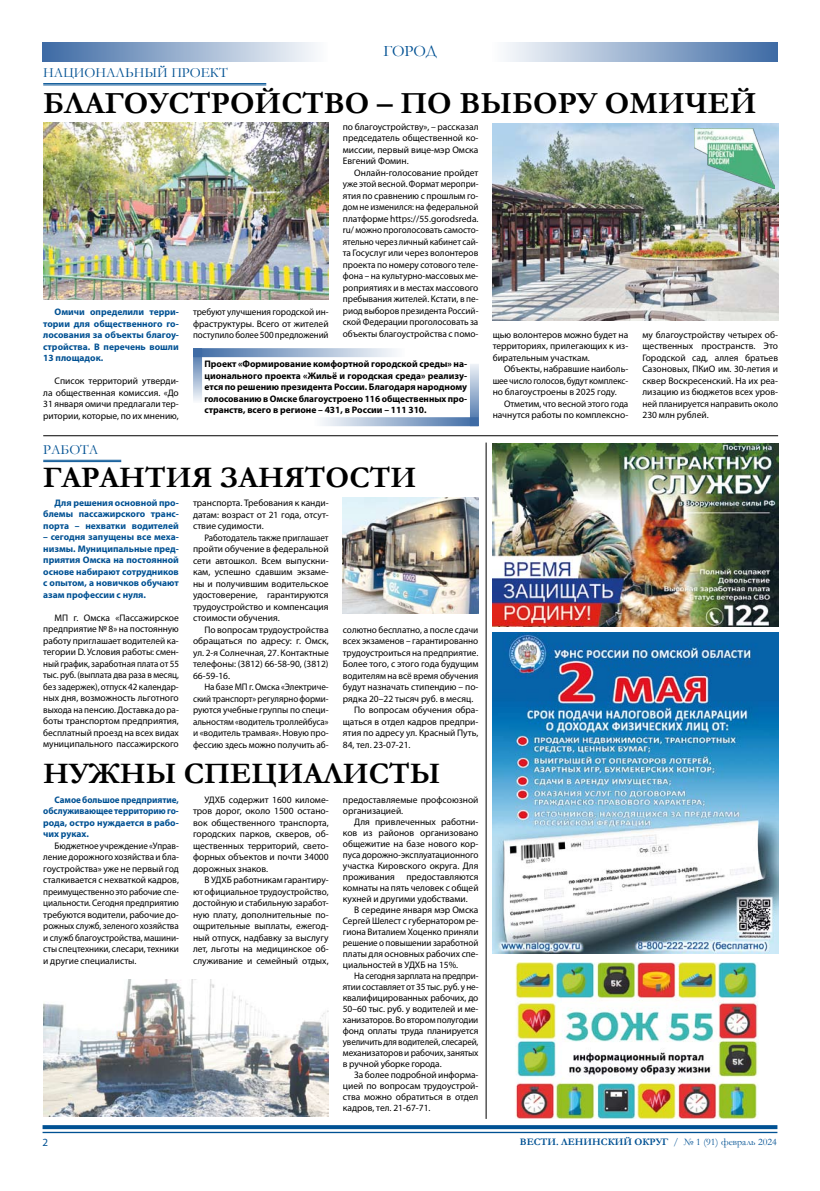
<style>
.page{position:relative;width:820px;height:1191px;background:#fff}
.page>*{position:absolute;margin:0;border:0;box-sizing:border-box;transform-origin:0 0}
.t1{font:700 31px "Garamond";color:#000}
.t2{font:700 30px "Garamond";color:#000}
.t3{font:16px "Garamond";color:#005193}
.t4{font:14px "Garamond";color:#005193}
.t5{font:11px "Myriad Pro";color:#005193}
.t6{font:700 10px "Garamond";color:#005193}
.t7{font:9.5px/11.5px "Myriad Pro";color:#000;text-align:justify}
.t8{font:9.5px/11.5px "Myriad Pro";color:#000;text-align:justify;scale:.95 1}
.t9{font:700 9.5px/11.5px "Myriad Pro";color:#005193;text-align:justify}
.t10{font:700 9.5px/11.5px "Myriad Pro";color:#000;text-align:justify}
.t11{font:700 9.5px/11.5px "Myriad Pro";color:#005193;text-align:justify;scale:.95 1}
.s1{font-weight:400}
</style>
<div class="page">
<div style="left:43px;top:43px;width:285px;height:19px;background:linear-gradient(to right,#3e6ba5,#fcfdfe)"></div>
<div style="left:492px;top:43px;width:285px;height:19px;background:linear-gradient(to right,#fdfdfe,#3e6ba5)"></div>
<svg style="left:43px;top:1125px;width:734px;height:4px;background:#095796"></svg>
<hr style="left:43px;top:1131px;width:734px;height:2px;background:#005193">
<hr style="left:43px;top:460px;width:78px;height:1px;background:#005193">
<hr style="left:43px;top:461px;width:78px;height:1px;background:#005193">
<hr style="left:43px;top:83px;width:223px;height:1px;background:#005193">
<hr style="left:43px;top:85px;width:223px;height:1px;background:#005193">
<hr style="left:485px;top:442px;width:1px;height:676px;background:#000">
<hr style="left:43px;top:435px;width:734px;height:1px;background:#000">
<img style="left:492px;top:123px;width:285px;height:197px">
<img style="left:43px;top:123px;width:285px;height:176px">
<svg style="left:202px;top:348px;width:194px;height:9px;background:#9eb4d1"></svg>
<svg style="left:193px;top:348px;width:9px;height:53px"></svg>
<svg style="left:322px;top:417px;width:148px;height:9px"></svg>
<svg style="left:470px;top:364px;width:9px;height:62px"></svg>
<img style="left:694px;top:128px;width:79px;height:60px">
<img style="left:343px;top:498px;width:135px;height:115px">
<img style="left:43px;top:980px;width:285px;height:136px">
<img style="left:515px;top:962px;width:244px;height:156px">
<img style="left:492px;top:444px;width:285px;height:183px">
<img style="left:492px;top:632px;width:285px;height:321px">
<h3 class="t4" style="left:43px;top:64px;width:186px">Национальный проект</h3>
<h3 class="t3" style="left:383px;top:40px;width:55px">город</h3>
<h1 class="t1" style="left:43px;top:82px;width:714px">БЛАГОУСТРОЙСТВО – ПО ВЫБОРУ ОМИЧЕЙ</h1>
<p class="t9" style="left:43px;top:306px;width:137px;text-indent:11px">Омичи определили терри&shy;тории для общественного го&shy;лосования за объекты благоу&shy;стройства. В перечень вошли 13 площадок.</p>
<p class="t7" style="left:43px;top:375px;width:137px;text-indent:11px">Список территорий утверди&shy;ла общественная комиссия. «До 31 января омичи предлагали тер&shy;ритории, которые, по их мнению,</p>
<h3 class="t4" style="left:43px;top:440px;width:10px">Раб</h3>
<h3 class="t4" style="left:69px;top:440px;width:21px">ота</h3>
<p class="t7" style="left:193px;top:306px;width:137px">требуют улучшения городской ин&shy;фраструктуры. Всего от жителей поступило более 500 предложений</p>
<p class="t7" style="left:343px;top:120px;width:137px">по благоустройству», – рассказал председатель общественной ко&shy;миссии, первый вице-мэр Омска Евгений Фомин.</p>
<p class="t7" style="left:343px;top:166px;width:137px;text-indent:11px">Онлайн-голосование пройдет уже этой весной. Формат меропри&shy;ятия по сравнению с прошлым го&shy;дом не изменился: на федеральной платформе https://55.gorodsreda. ru/ можно проголосовать самосто&shy;ятельно через личный кабинет сай&shy;та Госуслуг или через волонтеров проекта по номеру сотового теле&shy;фона – на культурно-массовых ме&shy;роприятиях и в местах массового пребывания жителей. Кстати, в пе&shy;риод выборов президента Россий&shy;ской Федерации проголосовать за объекты благоустройства с помо-</p>
<p class="t10" style="left:204px;top:358px;width:264px">Проект «Формирование комфортной городской среды» на&shy;ционального проекта «Жильё и городская среда» реализу&shy;ется по решению президента России. Благодаря народному голосованию в Омске благоустроено 116 общественных про&shy;странств, всего в регионе – 431, в России – 111 310.</p>
<h2 class="t2" style="left:43px;top:457px;width:101px">Гаранти</h2>
<h2 class="t2" style="left:192px;top:457px;width:136px">я занятости</h2>
<p class="t9" style="left:43px;top:496px;width:137px;text-indent:11px">Для решения основной про&shy;блемы пассажирского транс&shy;порта – нехватки водителей</p>
<p class="t9" style="left:43px;top:531px;width:137px">– сегодня запущены все меха&shy;низмы. Муниципальные пред&shy;приятия Омска на постоянной основе набирают сотрудников с опытом, а новичков обучают азам профессии с нуля.</p>
<p class="t7" style="left:43px;top:612px;width:137px;text-indent:11px">МП г. Омска «Пассажирское предприятие № 8» на постоянную работу приглашает водителей ка&shy;тегории D. Условия работы: смен&shy;ный график, заработная плата от 55 тыс. руб. (выплата два раза в месяц, без задержек), отпуск 42 календар&shy;ных дня, возможность льготного выхода на пенсию. Доставка до ра&shy;боты транспортом предприятия, бесплатный проезд на всех видах муниципального пассажирского</p>
<p class="t7" style="left:193px;top:497px;width:137px">транспорта. Требования к канди&shy;датам: возраст от 21 года, отсут&shy;ствие судимости.</p>
<p class="t8" style="left:193px;top:531px;width:144px;text-indent:11px">Работодатель также приглашает пройти обучение в федеральной сети автошкол. Всем выпускни&shy;кам, успешно сдавшим экзаме&shy;ны и получившим водительское удостоверение, гарантируются трудоустройство и компенсация стоимости обучения.</p>
<p class="t7" style="left:193px;top:623px;width:137px;text-indent:11px">По вопросам трудоустройства обращаться по адресу: г. Омск, ул. 2-я Солнечная, 27. Контактные телефоны: (3812) 66-58-90, (3812)<br>66-59-16.</p>
<p class="t8" style="left:193px;top:681px;width:144px;text-indent:11px">На базе МП г. Омска «Электриче&shy;ский транспорт» регулярно форми&shy;руются учебные группы по специ&shy;альностям «водитель троллейбуса» и «водитель трамвая». Новую про&shy;фессию здесь можно получить аб-</p>
<p class="t7" style="left:343px;top:623px;width:137px">солютно бесплатно, а после сдачи</p>
<p class="t7" style="left:343px;top:635px;width:137px">всех экзаменов – гарантированно</p>
<p class="t7" style="left:343px;top:646px;width:137px">трудоустроиться на предприятие.</p>
<p class="t7" style="left:343px;top:658px;width:137px">Более того, с этого года будущим</p>
<p class="t7" style="left:343px;top:669px;width:137px">водителям на всё время обучения</p>
<p class="t7" style="left:343px;top:681px;width:137px">будут назначать стипендию – по-</p>
<p class="t7" style="left:343px;top:692px;width:132px">рядка 20–22 тысяч руб. в месяц.</p>
<p class="t7" style="left:354px;top:704px;width:126px">По вопросам обучения обра-</p>
<p class="t7" style="left:343px;top:715px;width:137px">щаться в отдел кадров предпри-</p>
<p class="t7" style="left:343px;top:727px;width:137px">ятия по адресу ул. Красный Путь,</p>
<p class="t7" style="left:343px;top:738px;width:69px">84, тел. 23-07-21.</p>
<h2 class="t2" style="left:43px;top:753px;width:304px">Нужны специалисты</h2>
<p class="t11" style="left:43px;top:793px;width:144px;text-indent:11px">Самое большое предприятие, обслуживающее территорию го&shy;рода, остро нуждается в рабо&shy;чих руках.</p>
<p class="t8" style="left:43px;top:839px;width:144px;text-indent:11px">Бюджетное учреждение «Управ&shy;ление дорожного хозяйства и бла&shy;гоустройства» уже не первый год сталкивается с нехваткой кадров, преимущественно это рабочие спе&shy;циальности. Сегодня предприятию требуются водители, рабочие до&shy;рожных служб, зеленого хозяйства и служб благоустройства, машини&shy;сты спецтехники, слесари, техники и другие специалисты.</p>
<p class="t7" style="left:193px;top:793px;width:137px;text-indent:11px">УДХБ содержит 1600 киломе&shy;тров дорог, около 1500 остано&shy;вок общественного транспорта, городских парков, скверов, об&shy;щественных территорий, свето&shy;форных объектов и почти 34000 дорожных знаков.</p>
<p class="t7" style="left:193px;top:874px;width:137px;text-indent:11px">В УДХБ работникам гарантиру&shy;ют официальное трудоустройство, достойную и стабильную заработ&shy;ную плату, дополнительные по&shy;ощрительные выплаты, ежегод&shy;ный отпуск, надбавку за выслугу лет, льготы на медицинское об&shy;служивание и семейный отдых,</p>
<p class="t7" style="left:343px;top:793px;width:137px">предоставляемые профсоюзной организацией.</p>
<p class="t7" style="left:343px;top:816px;width:137px;line-height:11px;text-indent:11px">Для привлеченных работни&shy;ков из районов организовано общежитие на базе нового кор&shy;пуса дорожно-эксплуатационного участка Кировского округа. Для проживания предоставляются комнаты на пять человек с общей кухней и другими удобствами.</p>
<p class="t7" style="left:343px;top:904px;width:137px;line-height:11px;text-indent:11px">В середине января мэр Омска Сергей Шелест с губернатором ре&shy;гиона Виталием Хоценко приняли решение о повышении заработной платы для основных рабочих спе&shy;циальностей в УДХБ на 15%.</p>
<p class="t8" style="left:343px;top:970px;width:144px;line-height:11px;text-indent:11px">На сегодня зарплата на предпри&shy;ятии составляет от 35 тыс. руб. у не&shy;квалифицированных рабочих, до 50–60 тыс. руб. у водителей и ме&shy;ханизаторов. Во втором полугодии фонд оплаты труда планируется увеличить для водителей, слесарей, механизаторов и рабочих, занятых в ручной уборке города.</p>
<p class="t7" style="left:343px;top:1069px;width:137px;line-height:11px;text-indent:11px">За более подробной информа&shy;цией по вопросам трудоустрой&shy;ства можно обратиться в отдел кадров, тел. 21-67-71.</p>
<p class="t7" style="left:492px;top:328px;width:137px">щью волонтеров можно будет на территориях, прилегающих к из&shy;бирательным участкам.</p>
<p class="t7" style="left:492px;top:363px;width:137px;text-indent:11px">Объекты, набравшие наиболь&shy;шее число голосов, будут комплекс&shy;но благоустроены в 2025 году.</p>
<p class="t7" style="left:492px;top:397px;width:137px;text-align:right">Отметим, что весной этого года начнутся работы по комплексно-</p>
<p class="t7" style="left:642px;top:328px;width:137px">му благоустройству четырех об&shy;щественных пространств. Это Городской сад, аллея братьев Сазоновых, ПКиО им. 30-летия и сквер Воскресенский. На их реа&shy;лизацию из бюджетов всех уров&shy;ней планируется направить около 230 млн рублей.</p>
<p class="t5" style="left:43px;top:1135px;width:7px">2</p>
<p class="t6" style="left:520px;top:1135px;width:258px">ВЕСТИ. ЛЕНИНСКИЙ ОКРУГ <span class="s1">/ № 1 (91) февраль 2024</span></p>
</div>
